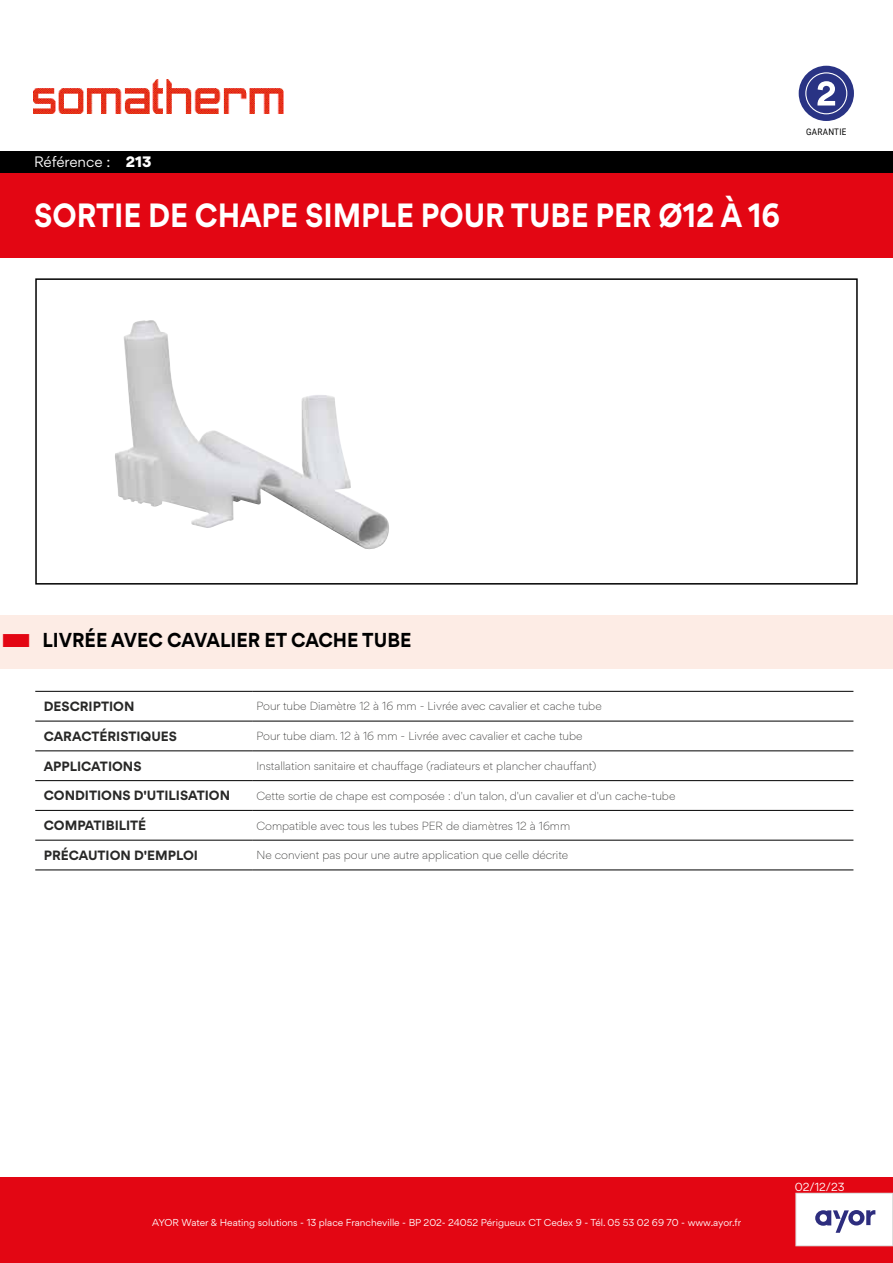
<style>
.page{position:relative;width:893px;height:1263px;background:#fff}
.page>*{position:absolute;margin:0;border:0;box-sizing:border-box;transform-origin:0 0}
.t1{font:700 30px "Gordita";color:#fff;scale:.9 1}
.t2{font:700 18px "Gordita";color:#000;scale:.95 1}
.t3{font:13.5px "Gordita";letter-spacing:-.005em;color:#fff}
.t4{font:700 12px "Gordita";color:#282827}
.t5{font:300 10.5px "Gordita";color:#282827}
.t6{font:10.5px "Gordita";color:#fff}
.t7{font:9px "Gordita";color:#fff}
.t8{font:9px "Roboto";letter-spacing:.035em;color:#000;scale:.9 1}
.s1{font-weight:900}
</style>
<div class="page">
<div style="left:0;top:1178px;width:893px;height:85px;background:#e30613"></div>
<div style="left:796px;top:1193px;width:97px;height:53px;background:#fff"></div>
<div style="left:795px;top:1193px;width:98px;height:53px;border:1px solid #dadada"></div>
<img style="left:115px;top:320px;width:274px;height:229px">
<div style="left:0;top:172px;width:893px;height:85px;background:#e30613"></div>
<div style="left:799px;top:66px;width:55px;height:55px;background:#293384;border-radius:50%"></div>
<svg style="left:805px;top:72px;width:42px;height:42px"></svg>
<div style="left:35px;top:278px;width:823px;height:307px;border:2px solid #000"></div>
<div style="left:0;top:615px;width:893px;height:53px;background:#fdece5"></div>
<svg style="left:815px;top:1210px;width:60px;height:23px"></svg>
<img style="left:33px;top:79px;width:250px;height:34px">
<div style="left:0;top:151px;width:893px;height:21px;background:#000"></div>
<hr style="left:35px;top:691px;width:217px;height:1px;background:#000">
<hr style="left:252px;top:691px;width:601px;height:1px;background:#000">
<hr style="left:35px;top:721px;width:217px;height:1px;background:#000">
<hr style="left:252px;top:721px;width:601px;height:1px;background:#000">
<hr style="left:35px;top:750px;width:217px;height:1px;background:#000">
<hr style="left:252px;top:750px;width:601px;height:1px;background:#000">
<hr style="left:35px;top:780px;width:217px;height:1px;background:#000">
<hr style="left:252px;top:780px;width:601px;height:1px;background:#000">
<hr style="left:35px;top:810px;width:217px;height:1px;background:#000">
<hr style="left:252px;top:810px;width:601px;height:1px;background:#000">
<hr style="left:35px;top:840px;width:217px;height:1px;background:#000">
<hr style="left:252px;top:840px;width:601px;height:1px;background:#000">
<hr style="left:35px;top:869px;width:217px;height:1px;background:#000">
<hr style="left:252px;top:869px;width:601px;height:1px;background:#000">
<p class="t3" style="left:34px;top:152px;width:119px">Référence : <span class="s1">213</span></p>
<h1 class="t1" style="left:34px;top:191px;width:831px">SORTIE DE CHAPE SIMPLE POUR TUBE PER Ø12 À 16</h1>
<p class="t8" style="left:806px;top:125px;width:46px">GARANTIE</p>
<h2 class="t2" style="left:43px;top:625px;width:390px">LIVRÉE AVEC CAVALIER ET CACHE TUBE</h2>
<p class="t4" style="left:44px;top:697px;width:92px">DESCRIPTION</p>
<p class="t5" style="left:256px;top:699px;width:347px">Pour tube Diamètre 12 à 16 mm - Livrée avec cavalier et cache tube</p>
<p class="t4" style="left:44px;top:727px;width:135px">CARACTÉRISTIQUES</p>
<p class="t5" style="left:256px;top:728px;width:328px">Pour tube diam. 12 à 16 mm - Livrée avec cavalier et cache tube</p>
<p class="t4" style="left:44px;top:756px;width:99px">APPLICATIONS</p>
<p class="t5" style="left:256px;top:758px;width:341px">Installation sanitaire et chauffage (radiateurs et plancher chauffant)</p>
<p class="t4" style="left:44px;top:786px;width:188px">CONDITIONS D'UTILISATION</p>
<p class="t5" style="left:256px;top:788px;width:420px">Cette sortie de chape est composée : d'un talon, d'un cavalier et d'un cache-tube</p>
<p class="t4" style="left:44px;top:816px;width:104px">COMPATIBILITÉ</p>
<p class="t5" style="left:256px;top:818px;width:315px">Compatible avec tous les tubes PER de diamètres 12 à 16mm</p>
<p class="t4" style="left:44px;top:846px;width:156px">PRÉCAUTION D'EMPLOI</p>
<p class="t5" style="left:256px;top:847px;width:313px">Ne convient pas pour une autre application que celle décrite</p>
<p class="t7" style="left:152px;top:1216px;width:590px">AYOR Water &amp; Heating solutions - 13 place Francheville - BP 202- 24052 Périgueux CT Cedex 9 - Tél. 05 53 02 69 70 - www.ayor.fr</p>
<p class="t6" style="left:795px;top:1179px;width:51px">02/12/23</p>
</div>
